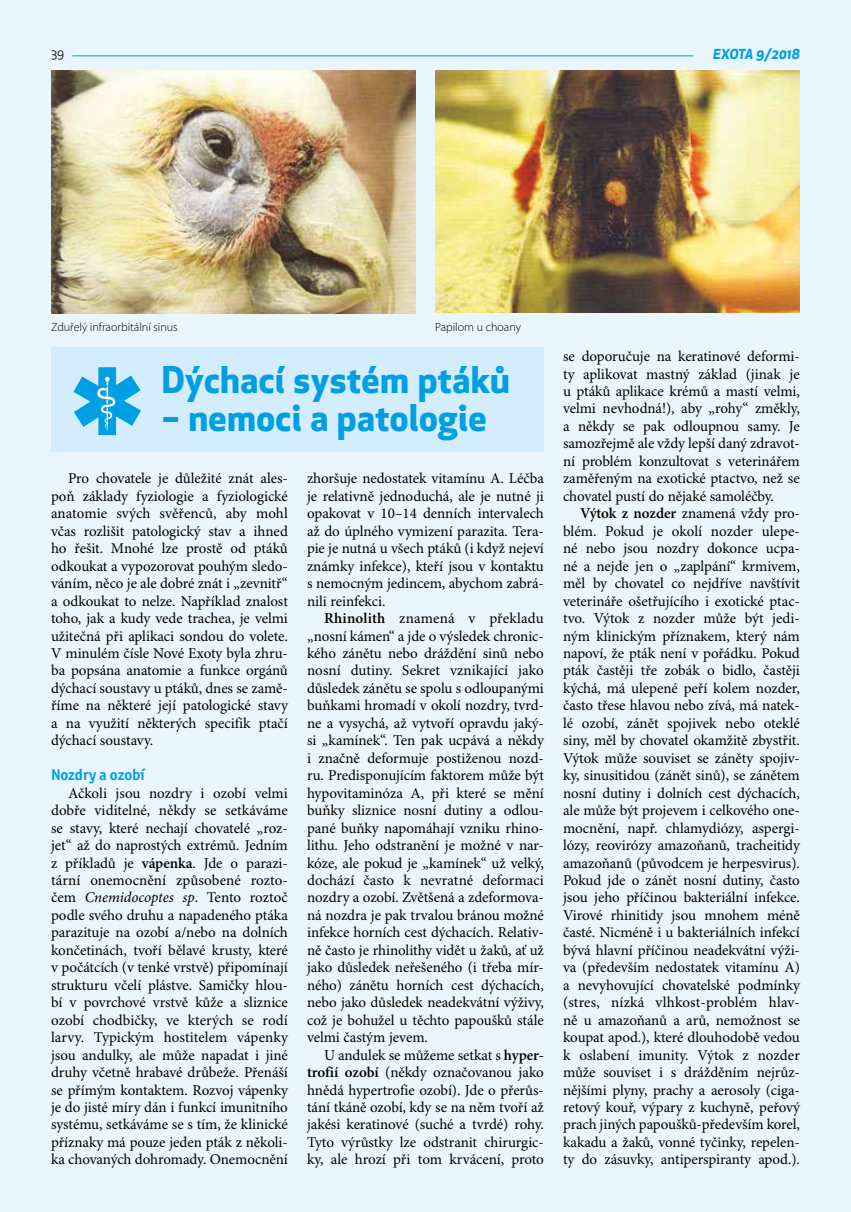
<style>
.page{position:relative;width:851px;height:1212px;background:#fff}
.page>*{position:absolute;margin:0;border:0;box-sizing:border-box;transform-origin:0 0}
.t1{font:700 36px "Apex New";letter-spacing:.01em;color:#009fe3}
.t2{font:700 15.75px "Officina Sans Itc TOT";letter-spacing:-.005em;color:#009fe3}
.t3{font:15px/17.4px "Minion Pro";letter-spacing:-.005em;color:#000;text-align:justify}
.t4{font:italic 700 13.5px "Apex New";color:#009fe3}
.t5{font:300 12px "Myriad Pro";color:#000}
.t6{font:12px "Apex New";color:#000}
.s1{font-weight:600}
.s2{font-style:italic}
</style>
<div class="page">
<div style="left:0;top:0;width:850px;height:1212px;background:#eaf6fe"></div>
<div style="left:51px;top:347px;width:493px;height:105px;background:#d4edfc"></div>
<svg style="left:73px;top:367px;width:68px;height:68px"></svg>
<img style="left:435px;top:70px;width:364px;height:243px">
<img style="left:51px;top:70px;width:365px;height:243px">
<hr style="left:72px;top:55px;width:621px;height:1px;background:#009fe3">
<p class="t6" style="left:51px;top:46px;width:14px">39</p>
<p class="t4" style="left:713px;top:44px;width:88px">EXOTA 9/2018</p>
<p class="t5" style="left:51px;top:320px;width:128px">Zduřelý infraorbitální sinus</p>
<p class="t5" style="left:435px;top:320px;width:87px">Papilom u choany</p>
<h1 class="t1" style="left:162px;top:354px;width:349px">Dýchací systém ptáků</h1>
<h1 class="t1" style="left:162px;top:392px;width:326px">– nemoci a patologie</h1>
<p class="t3" style="left:51px;top:470px;width:238px;text-indent:17px">Pro chovatele je důležité znát ales&shy;poň základy fyziologie a fyziologické anatomie svých svěřenců, aby mohl včas rozlišit patologický stav a ihned ho řešit. Mnohé lze prostě od ptáků odkoukat a vypozorovat pouhým sledo&shy;váním, něco je ale dobré znát i „zevnitř“ a odkoukat to nelze. Například znalost toho, jak a kudy vede trachea, je velmi užitečná při aplikaci sondou do volete.<br>V minulém čísle Nové Exoty byla zhru&shy;ba popsána anatomie a funkce orgánů dýchací soustavy u ptáků, dnes se zamě&shy;říme na některé její patologické stavy a na využití některých specifik ptačí dýchací soustavy.</p>
<p class="t2" style="left:51px;top:765px;width:95px">Nozdry a ozobí</p>
<p class="t3" style="left:51px;top:785px;width:238px;text-indent:17px">Ačkoli jsou nozdry i ozobí velmi dobře viditelné, někdy se setkáváme se stavy, které nechají chovatelé „roz&shy;jet“ až do naprostých extrémů. Jedním z příkladů je <span class="s1">vápenka</span>. Jde o parazi&shy;tární onemocnění způsobené rozto&shy;čem <span class="s2">Cnemidocoptes sp</span>. Tento roztoč podle svého druhu a napadeného ptáka parazituje na ozobí a/nebo na dolních končetinách, tvoří bělavé krusty, které v počátcích (v tenké vrstvě) připomínají strukturu včelí plástve. Samičky hlou&shy;bí v povrchové vrstvě kůže a sliznice ozobí chodbičky, ve kterých se rodí larvy. Typickým hostitelem vápenky jsou andulky, ale může napadat i jiné druhy včetně hrabavé drůbeže. Přenáší se přímým kontaktem. Rozvoj vápenky je do jisté míry dán i funkcí imunitního systému, setkáváme se s tím, že klinické příznaky má pouze jeden pták z několi&shy;ka chovaných dohromady. Onemocnění</p>
<p class="t3" style="left:307px;top:470px;width:238px">zhoršuje nedostatek vitamínu A. Léčba je relativně jednoduchá, ale je nutné ji opakovat v 10–14 denních intervalech až do úplného vymizení parazita. Tera&shy;pie je nutná u všech ptáků (i když nejeví známky infekce), kteří jsou v kontaktu s nemocným jedincem, abychom zabrá&shy;nili reinfekci.</p>
<p class="t3" style="left:307px;top:610px;width:238px;text-indent:17px"><span class="s1">Rhinolith</span> znamená v překladu „nosní kámen“ a jde o výsledek chronic&shy;kého zánětu nebo dráždění sinů nebo nosní dutiny. Sekret vznikající jako důsledek zánětu se spolu s odloupanými buňkami hromadí v okolí nozdry, tvrd&shy;ne a vysychá, až vytvoří opravdu jaký&shy;si „kamínek“. Ten pak ucpává a někdy i značně deformuje postiženou nozd&shy;ru. Predisponujícím faktorem může být hypovitaminóza A, při které se mění buňky sliznice nosní dutiny a odlou&shy;pané buňky napomáhají vzniku rhino&shy;lithu. Jeho odstranění je možné v nar&shy;kóze, ale pokud je „kamínek“ už velký, dochází často k nevratné deformaci nozdry a ozobí. Zvětšená a zdeformova&shy;ná nozdra je pak trvalou bránou možné infekce horních cest dýchacích. Relativ&shy;ně často je rhinolithy vidět u žaků, ať už jako důsledek neřešeného (i třeba mír&shy;ného) zánětu horních cest dýchacích, nebo jako důsledek neadekvátní výživy, což je bohužel u těchto papoušků stále velmi častým jevem.</p>
<p class="t3" style="left:307px;top:1047px;width:238px;text-indent:17px">U andulek se můžeme setkat s <span class="s1">hyper&shy;trofií ozobí</span> (někdy označovanou jako hnědá hypertrofie ozobí). Jde o přerůs&shy;tání tkáně ozobí, kdy se na něm tvoří až jakési keratinové (suché a tvrdé) rohy.<br>Tyto výrůstky lze odstranit chirurgic&shy;ky, ale hrozí při tom krvácení, proto</p>
<p class="t3" style="left:563px;top:348px;width:238px">se doporučuje na keratinové deformi&shy;ty aplikovat mastný základ (jinak je u ptáků aplikace krémů a mastí velmi, velmi nevhodná!), aby „rohy“ změkly, a někdy se pak odloupnou samy. Je samozřejmě ale vždy lepší daný zdravot&shy;ní problém konzultovat s veterinářem zaměřeným na exotické ptactvo, než se chovatel pustí do nějaké samoléčby.</p>
<p class="t3" style="left:563px;top:505px;width:238px;text-indent:17px"><span class="s1">Výtok z nozder</span> znamená vždy pro&shy;blém. Pokud je okolí nozder ulepe&shy;né nebo jsou nozdry dokonce ucpa&shy;né a nejde jen o „zaplpání“ krmivem, měl by chovatel co nejdříve navštívit veterináře ošetřujícího i exotické ptac&shy;tvo. Výtok z nozder může být jedi&shy;ným klinickým příznakem, který nám napoví, že pták není v pořádku. Pokud pták častěji tře zobák o bidlo, častěji kýchá, má ulepené peří kolem nozder, často třese hlavou nebo zívá, má natek&shy;lé ozobí, zánět spojivek nebo oteklé siny, měl by chovatel okamžitě zbystřit.<br>Výtok může souviset se záněty spojiv&shy;ky, sinusitidou (zánět sinů), se zánětem nosní dutiny i dolních cest dýchacích, ale může být projevem i celkového one&shy;mocnění, např. chlamydiózy, aspergi&shy;lózy, reovirózy amazoňanů, tracheitidy amazoňanů (původcem je herpesvirus).<br>Pokud jde o zánět nosní dutiny, často jsou jeho příčinou bakteriální infekce.<br>Virové rhinitidy jsou mnohem méně časté. Nicméně i u bakteriálních infekcí bývá hlavní příčinou neadekvátní výži&shy;va (především nedostatek vitamínu A) a nevyhovující chovatelské podmínky (stres, nízká vlhkost-problém hlav&shy;ně u amazoňanů a arů, nemožnost se koupat apod.), které dlouhodobě vedou k oslabení imunity. Výtok z nozder může souviset i s drážděním nejrůz&shy;nějšími plyny, prachy a aerosoly (ciga&shy;retový kouř, výpary z kuchyně, peřový prach jiných papoušků-především korel, kakadu a žaků, vonné tyčinky, repelen&shy;ty do zásuvky, antiperspiranty apod.).</p>
</div>
